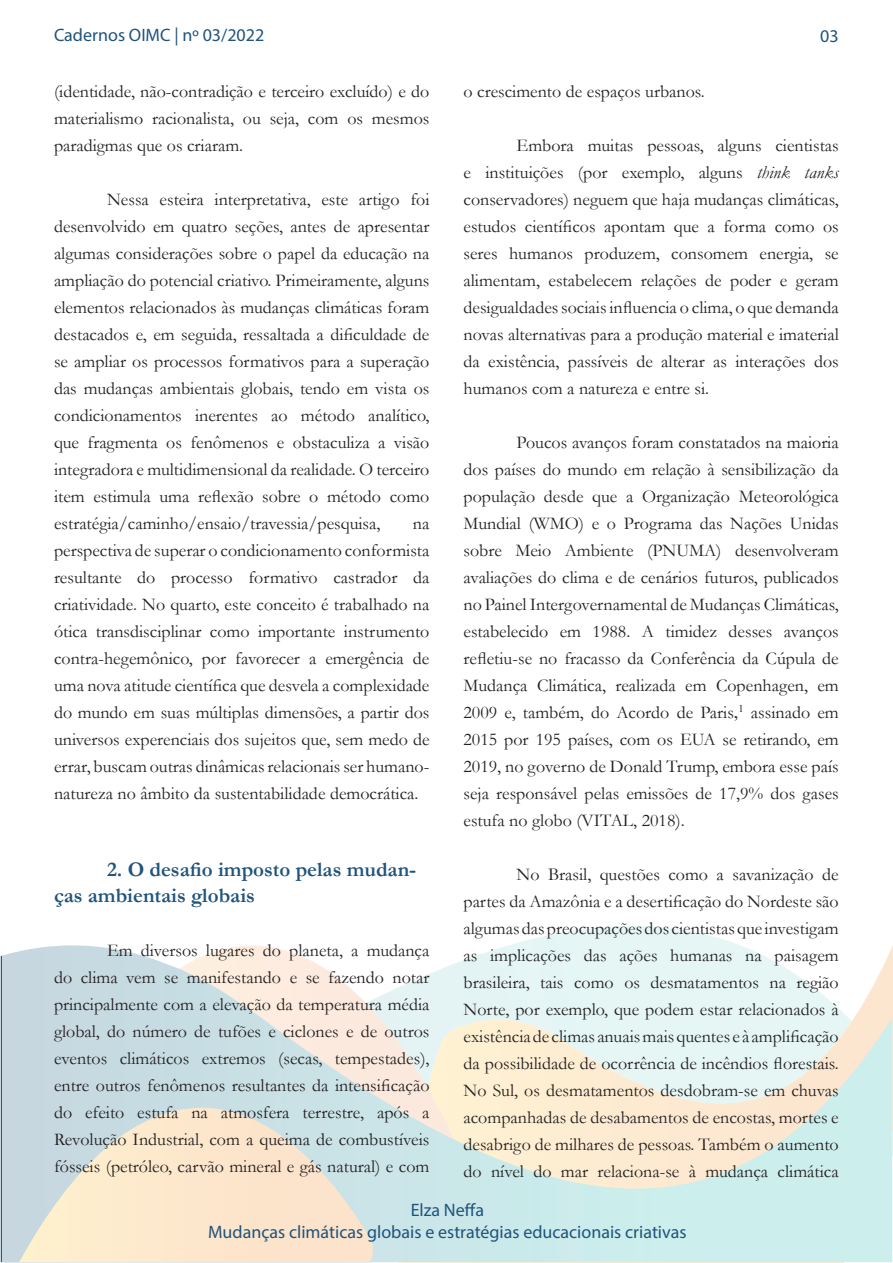
<style>
.page{position:relative;width:893px;height:1263px;background:#fff}
.page>*{position:absolute;margin:0;border:0;box-sizing:border-box;transform-origin:0 0}
.Subtítulo{font:700 21px/25.2px "Garamond";color:#1f547c}
.Normal__Web{font:18px/27px "Garamond";color:#231f20;text-align:justify}
.Body_Text_Indent_3{font:18px/27px "Garamond";color:#231f20;text-align:justify}
.t1{font:18px/21.6px "Myriad Pro";color:#1f547c;text-align:center}
.s1{font-style:italic}
.s2{font-family:"Times New Roman"}
</style>
<div class="page">
<svg style="left:2px;top:926px;width:890px;height:336px;background:#e3eae4"></svg>
<p class="t1" style="left:54px;top:24px;width:212px">Cadernos OIMC | nº 03/2022</p>
<p class="t1" style="left:820px;top:25px;width:20px">03</p>
<p class="Normal__Web" style="left:54px;top:77px;width:377px">(identidade, não-contradição e terceiro excluído) e do materialismo racionalista, ou seja, com os mesmos paradigmas que os criaram.</p>
<p class="Body_Text_Indent_3" style="left:54px;top:185px;width:377px;text-indent:53px">Nessa esteira interpretativa, este artigo foi desenvolvido em quatro seções, antes de apresentar algumas considerações sobre o papel da educação na ampliação do potencial criativo. Primeiramente, alguns elementos relacionados às mudanças climáticas foram destacados e, em seguida, ressaltada a dificuldade de se ampliar os processos formativos para a superação das mudanças ambientais globais, tendo em vista os condicionamentos inerentes ao método analítico, que fragmenta os fenômenos e obstaculiza a visão integradora e multidimensional da realidade. O terceiro item estimula uma reflexão sobre o método como estratégia/caminho/ensaio/travessia/pesquisa,</p>
<p class="Body_Text_Indent_3" style="left:54px;top:509px;width:377px;text-indent:359px">na perspectiva de superar o condicionamento conformista resultante do processo formativo castrador da criatividade. No quarto, este conceito é trabalhado na ótica transdisciplinar como importante instrumento contra-hegemônico, por favorecer a emergência de uma nova atitude científica que desvela a complexidade do mundo em suas múltiplas dimensões, a partir dos universos experenciais dos sujeitos que, sem medo de errar, buscam outras dinâmicas relacionais ser humano&shy;natureza no âmbito da sustentabilidade democrática.</p>
<p class="Subtítulo" style="left:54px;top:857px;width:364px;text-indent:53px">2. O desafio imposto pelas mudan&shy;ças ambientais globais</p>
<p class="Normal__Web" style="left:54px;top:936px;width:377px;text-indent:53px">Em diversos lugares do planeta, a mudança do clima vem se manifestando e se fazendo notar principalmente com a elevação da temperatura média global, do número de tufões e ciclones e de outros eventos climáticos extremos (secas, tempestades), entre outros fenômenos resultantes da intensificação do efeito estufa na atmosfera terrestre, após a Revolução Industrial, com a queima de combustíveis fósseis (petróleo, carvão mineral e gás natural) e com</p>
<p class="Normal__Web" style="left:463px;top:77px;width:243px">o crescimento de espaços urbanos.</p>
<p class="Normal__Web" style="left:463px;top:131px;width:377px;text-indent:53px">Embora muitas pessoas, alguns cientistas e instituições (por exemplo, alguns <span class="s1">think tanks </span>conservadores) neguem que haja mudanças climáticas, estudos científicos apontam que a forma como os seres humanos produzem, consomem energia, se alimentam, estabelecem relações de poder e geram desigualdades sociais influencia o clima, o que demanda novas alternativas para a produção material e imaterial da existência, passíveis de alterar as interações dos humanos com a natureza e entre si.</p>
<p class="Normal__Web" style="left:463px;top:428px;width:377px;text-indent:53px">Poucos avanços foram constatados na maioria dos países do mundo em relação à sensibilização da população desde que a Organização Meteorológica Mundial (WMO) e o Programa das Nações Unidas sobre Meio Ambiente (PNUMA) desenvolveram avaliações do clima e de cenários futuros, publicados no Painel Intergovernamental de Mudanças Climáticas, estabelecido em 1988. A timidez desses avanços refletiu-se no fracasso da Conferência da Cúpula de Mudança Climática, realizada em Copenhagen, em 2009 e, também, do Acordo de Paris<span class="s2">,</span><sup>1</sup> assinado em 2015 por 195 países, com os EUA se retirando, em 2019, no governo de Donald Trump, embora esse país seja responsável pelas emissões de 17,9% dos gases estufa no globo (VITAL, 2018).</p>
<p class="Normal__Web" style="left:463px;top:860px;width:377px;text-indent:53px">No Brasil, questões como a savanização de partes da Amazônia e a desertificação do Nordeste são algumas das preocupações dos cientistas que investigam as implicações das ações humanas na paisagem brasileira, tais como os desmatamentos na região Norte, por exemplo, que podem estar relacionados à existência de climas anuais mais quentes e à amplificação da possibilidade de ocorrência de incêndios florestais.<br>No Sul, os desmatamentos desdobram-se em chuvas acompanhadas de desabamentos de encostas, mortes e desabrigo de milhares de pessoas. Também o aumento do nível do mar relaciona-se à mudança climática</p>
<p class="t1" style="left:208px;top:1199px;width:480px">Elza Neffa<br>Mudanças climáticas globais e estratégias educacionais criativas</p>
</div>
